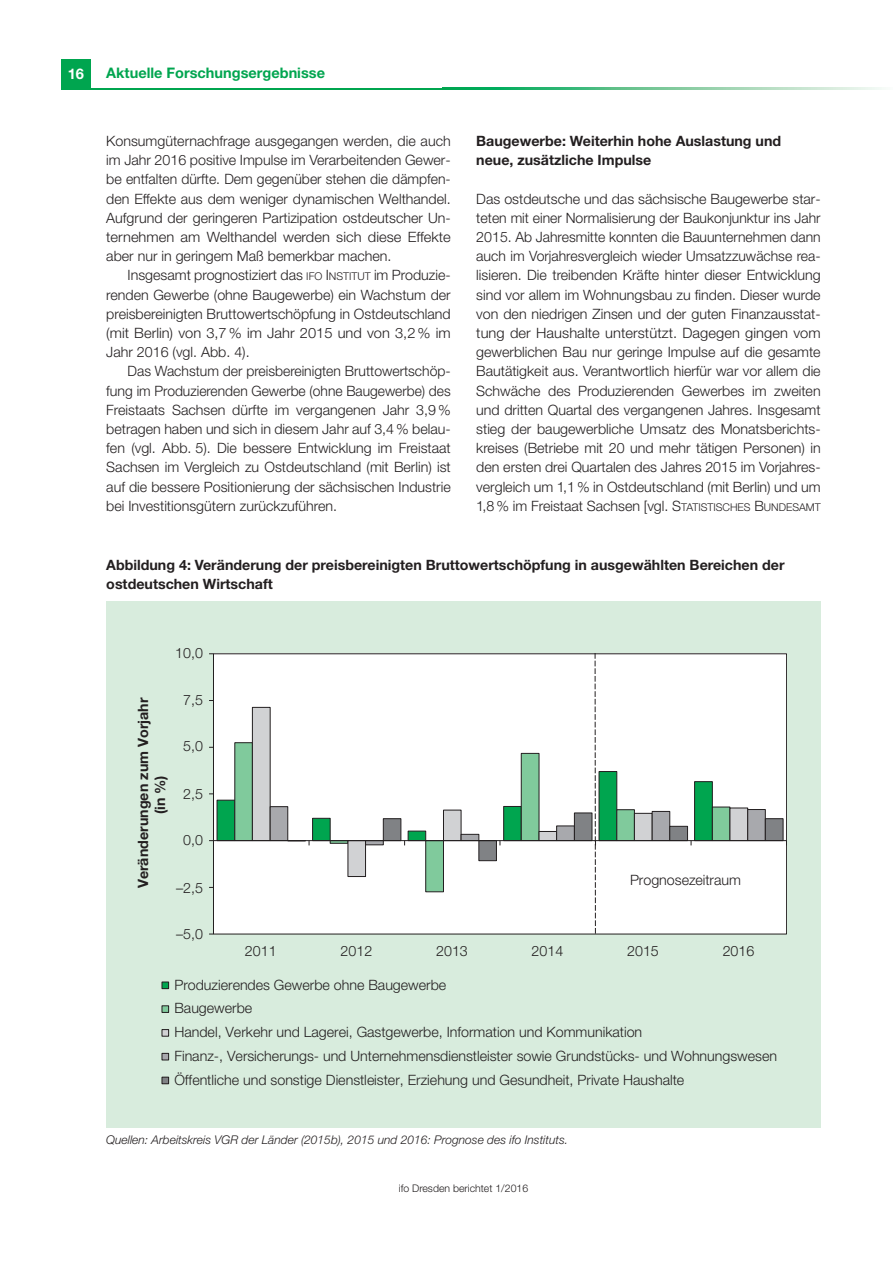
<style>
.page{position:relative;width:893px;height:1263px;background:#fff}
.page>*{position:absolute;margin:0;border:0;box-sizing:border-box;transform-origin:0 0}
.t1{font:700 14.7px "Helvetica Neue";color:#fff}
.t2{font:700 14.55px "Helvetica Neue";color:#00a54f}
.t3{font:300 14.25px/19.2px "Helvetica Neue";color:#231f20;text-align:justify}
.t4{font:700 14.25px/19.2px "Helvetica Neue";color:#231f20}
.t5{font:italic 300 12px "Helvetica Neue";color:#231f20}
.t6{font:300 10.5px "Helvetica Neue";color:#231f20}
.s1{font-size:10.65px}
</style>
<div class="page">
<div style="left:61px;top:60px;width:30px;height:29px;background:#00a54f"></div>
<hr style="left:61px;top:88px;width:382px;height:1px;background:#00a54f">
<svg style="left:443px;top:88px;width:439px;height:1px"></svg>
<div style="left:106px;top:601px;width:715px;height:526px;background:#d8ecdd"></div>
<div style="left:162px;top:982px;width:7px;height:7px;background:#00a54f"></div>
<div style="left:162px;top:982px;width:7px;height:7px;border:1px solid #231f20"></div>
<div style="left:162px;top:1006px;width:7px;height:6px;background:#80ca9c"></div>
<div style="left:162px;top:1005px;width:7px;height:8px;border:1px solid #231f20"></div>
<div style="left:162px;top:1029px;width:7px;height:7px;background:#d1d2d4"></div>
<div style="left:162px;top:1029px;width:7px;height:7px;border:1px solid #231f20"></div>
<div style="left:162px;top:1053px;width:7px;height:7px;background:#a8a9ad"></div>
<div style="left:162px;top:1053px;width:7px;height:7px;border:1px solid #231f20"></div>
<div style="left:162px;top:1077px;width:7px;height:7px;background:#808285"></div>
<div style="left:162px;top:1077px;width:7px;height:7px;border:1px solid #231f20"></div>
<svg style="left:209px;top:653px;width:578px;height:282px"></svg>
<p class="t1" style="left:68px;top:68px;width:18px">16</p>
<p class="t2" style="left:106px;top:68px;width:220px">Aktuelle Forschungsergebnisse</p>
<p class="t3" style="left:106px;top:133px;width:346px">Konsumgüternachfrage ausgegangen werden, die auch im Jahr 2016 positive Impulse im Verarbeitenden Gewer&shy;be entfalten dürfte. Dem gegenüber stehen die dämpfen&shy;den Effekte aus dem weniger dynamischen Welthandel.<br>Aufgrund der geringeren Partizipation ostdeutscher Un&shy;ternehmen am Welthandel werden sich diese Effekte aber nur in geringem Maß bemerkbar machen.</p>
<p class="t3" style="left:106px;top:267px;width:346px;text-indent:21px">Insgesamt prognostiziert das <span class="s1">IFO</span> I<span class="s1">NSTITUT</span> im Produzie&shy;renden Gewerbe (ohne Baugewerbe) ein Wachstum der preisbereinigten Bruttowertschöpfung in Ostdeutschland (mit Berlin) von 3,7% im Jahr 2015 und von 3,2% im Jahr 2016 (vgl. Abb. 4).</p>
<p class="t3" style="left:106px;top:363px;width:346px;text-indent:21px">Das Wachstum der preisbereinigten Bruttowertschöp&shy;fung im Produzierenden Gewerbe (ohne Baugewerbe) des Freistaats Sachsen dürfte im vergangenen Jahr 3,9% betragen haben und sich in diesem Jahr auf 3,4% belau&shy;fen (vgl. Abb. 5). Die bessere Entwicklung im Freistaat Sachsen im Vergleich zu Ostdeutschland (mit Berlin) ist auf die bessere Positionierung der sächsischen Industrie bei Investitionsgütern zurückzuführen.</p>
<p class="t4" style="left:476px;top:133px;width:306px">Baugewerbe: Weiterhin hohe Auslastung und neue, zusätzliche Impulse</p>
<p class="t3" style="left:476px;top:190px;width:346px">Das ostdeutsche und das sächsische Baugewerbe star&shy;teten mit einer Normalisierung der Baukonjunktur ins Jahr 2015. Ab Jahresmitte konnten die Bauunternehmen dann auch im Vorjahresvergleich wieder Umsatzzuwächse rea&shy;lisieren. Die treibenden Kräfte hinter dieser Entwicklung sind vor allem im Wohnungsbau zu finden. Dieser wurde von den niedrigen Zinsen und der guten Finanzausstat&shy;tung der Haushalte unterstützt. Dagegen gingen vom gewerblichen Bau nur geringe Impulse auf die gesamte Bautätigkeit aus. Verantwortlich hierfür war vor allem die Schwäche des Produzierenden Gewerbes im zweiten und dritten Quartal des vergangenen Jahres. Insgesamt stieg der baugewerbliche Umsatz des Monatsberichts&shy;kreises (Betriebe mit 20 und mehr tätigen Personen) in den ersten drei Quartalen des Jahres 2015 im Vorjahres&shy;vergleich um 1,1% in Ostdeutschland (mit Berlin) und um 1,8% im Freistaat Sachsen [vgl. S<span class="s1">TATISTISCHES</span> B<span class="s1">UNDESAMT</span></p>
<p class="t4" style="left:106px;top:557px;width:680px;line-height:18.8px">Abbildung 4: Veränderung der preisbereinigten Bruttowertschöpfung in ausgewählten Bereichen der ostdeutschen Wirtschaft</p>
<p class="t3" style="left:175px;top:644px;width:29px">10,0</p>
<p class="t4" style="left:136px;top:888px;width:192px;line-height:17.1px;text-align:center;rotate:-90deg">Veränderungen zum Vorjahr (in %)</p>
<p class="t3" style="left:183px;top:692px;width:21px">7,5</p>
<p class="t3" style="left:183px;top:738px;width:21px">5,0</p>
<p class="t3" style="left:183px;top:786px;width:21px">2,5</p>
<p class="t3" style="left:183px;top:832px;width:21px">0,0</p>
<p class="t3" style="left:176px;top:879px;width:28px">–2,5</p>
<p class="t3" style="left:176px;top:925px;width:28px">–5,0</p>
<p class="t3" style="left:630px;top:871px;width:112px">Prognosezeitraum</p>
<p class="t3" style="left:245px;top:943px;width:33px">2011</p>
<p class="t3" style="left:340px;top:943px;width:33px">2012</p>
<p class="t3" style="left:436px;top:943px;width:33px">2013</p>
<p class="t3" style="left:532px;top:943px;width:33px">2014</p>
<p class="t3" style="left:627px;top:943px;width:33px">2015</p>
<p class="t3" style="left:723px;top:943px;width:33px">2016</p>
<p class="t3" style="left:174px;top:974px;width:604px;line-height:23.9px;text-align:left">Produzierendes Gewerbe ohne Baugewerbe<br>Baugewerbe<br>Handel, Verkehr und Lagerei, Gastgewerbe, Information und Kommunikation<br>Finanz-, Versicherungs- und Unternehmensdienstleister sowie Grundstücks- und Wohnungswesen Öffentliche und sonstige Dienstleister, Erziehung und Gesundheit, Private Haushalte</p>
<p class="t5" style="left:106px;top:1136px;width:463px">Quellen: Arbeitskreis VGR der Länder (2015b), 2015 und 2016: Prognose des ifo Instituts.</p>
<p class="t6" style="left:399px;top:1185px;width:131px">ifo Dresden berichtet 1/2016</p>
</div>
